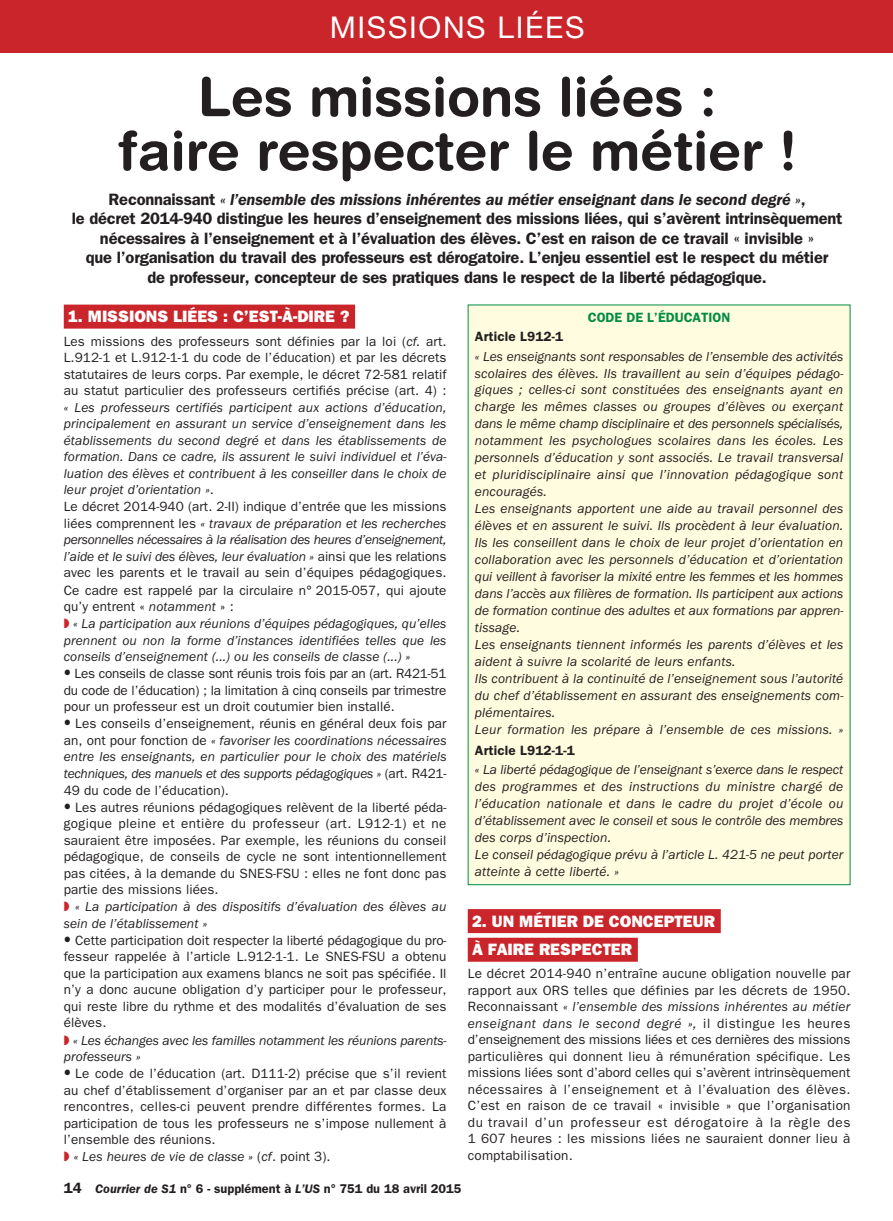
<style>
.page{position:relative;width:893px;height:1221px;background:#fff}
.page>*{position:absolute;margin:0;border:0;box-sizing:border-box;transform-origin:0 0}
.t1{font:700 54px/54px "Helvetica Rounded";color:#231f20;text-align:center}
.t2{font:30px "Helvetica Neue";letter-spacing:.055em;color:#fff}
.t3{font:600 16.5px/19.5px "ITC Franklin Gothic Std";letter-spacing:-.01em;color:#231f20;text-align:center}
.t4{font:16.5px/28.7px "ITC Franklin Gothic Std Hvy";color:#fff}
.t5{font:italic 13.5px/17px "ITC Franklin Gothic Std";letter-spacing:.005em;color:#231f20}
.t6{font:13.5px/16.6px "ITC Franklin Gothic Std";letter-spacing:.005em;color:#231f20}
.t7{font:600 13.5px "ITC Franklin Gothic Std";color:#008c44}
.t8{font:600 12.75px "ITC Franklin Gothic Std";color:#231f20}
.s1{font-style:italic}
.s2{font-weight:600;font-style:normal}
.s3{font-style:normal}
.s4{color:#c9252b}
.s5{font-family:"Helvetica Neue";font-weight:700;font-size:15.75px}
.s6{font-family:"Helvetica Neue";font-weight:700;font-style:normal;font-size:15.75px}
.s7{font-size:15px}
</style>
<div class="page">
<div style="left:64px;top:304px;width:291px;height:24px;background:#c9252b"></div>
<div style="left:468px;top:909px;width:253px;height:24px;background:#c9252b"></div>
<div style="left:468px;top:937px;width:170px;height:24px;background:#c9252b"></div>
<div style="left:0;top:0;width:893px;height:53px;background:#c9252b"></div>
<div style="left:468px;top:305px;width:382px;height:579px;background:#fffcdf"></div>
<p class="t2" style="left:330px;top:16px;width:256px">MISSIONS LIÉES</p>
<p class="t1" style="left:118px;top:75px;width:680px">Les missions liées :<br>faire respecter le métier !</p>
<p class="t3" style="left:72px;top:191px;width:772px">Reconnaissant <span class="s1">« l’ensemble des missions inhérentes au métier enseignant dans le second degré »</span>,<br>le décret 2014-940 distingue les heures d’enseignement des missions liées, qui s’avèrent intrinsèquement nécessaires à l’enseignement et à l’évaluation des élèves. C’est en raison de ce travail « invisible »<br>que l’organisation du travail des professeurs est dérogatoire. L’enjeu essentiel est le respect du métier<br>de professeur, concepteur de ses pratiques dans le respect de la liberté pédagogique.</p>
<p class="t7" style="left:588px;top:313px;width:144px">CODE DE L’ÉDUCATION</p>
<p class="t5" style="left:475px;top:329px;width:370px;line-height:19px"><span class="s2">Article L912-1<br></span>« Les enseignants sont responsables de l’ensemble des activités</p>
<p class="t5" style="left:475px;top:366px;width:370px">scolaires des élèves. Ils travaillent au sein d’équipes pédago&shy;giques ; celles-ci sont constituées des enseignants ayant en charge les mêmes classes ou groupes d’élèves ou exerçant dans le même champ disciplinaire et des personnels spécialisés, notamment les psychologues scolaires dans les écoles. Les personnels d’éducation y sont associés. Le travail transversal et pluridisciplinaire ainsi que l’innovation pédagogique sont encouragés.<br>Les enseignants apportent une aide au travail personnel des élèves et en assurent le suivi. Ils procèdent à leur évaluation.<br>Ils les conseillent dans le choix de leur projet d’orientation en collaboration avec les personnels d’éducation et d’orientation qui veillent à favoriser la mixité entre les femmes et les hommes dans l’accès aux filières de formation. Ils participent aux actions de formation continue des adultes et aux formations par appren&shy;tissage.<br>Les enseignants tiennent informés les parents d’élèves et les aident à suivre la scolarité de leurs enfants.<br>Ils contribuent à la continuité de l’enseignement sous l’autorité du chef d’établissement en assurant des enseignements com&shy;plémentaires.<br>Leur formation les prépare à l’ensemble de ces missions. »</p>
<p class="t5" style="left:475px;top:742px;width:370px;line-height:19px"><span class="s2">Article L912-1-1<br></span>« La liberté pédagogique de l’enseignant s’exerce dans le respect</p>
<p class="t5" style="left:475px;top:779px;width:370px">des programmes et des instructions du ministre chargé de l’éducation nationale et dans le cadre du projet d’école ou d’établissement avec le conseil et sous le contrôle des membres des corps d’inspection.<br>Le conseil pédagogique prévu à l’article L. 421-5 ne peut porter atteinte à cette liberté. »</p>
<p class="t4" style="left:68px;top:302px;width:283px">1. MISSIONS LIÉES : C’EST-À-DIRE ?</p>
<p class="t5" style="left:64px;top:334px;width:384px"><span class="s3">Les missions des professeurs sont définies par la loi (</span>cf. <span class="s3">art.<br>L.912-1 et L.912-1-1 du code de l’éducation) et par les décrets statutaires de leurs corps. Par exemple, le décret 72-581 relatif au statut particulier des professeurs certifiés précise (art. 4) : </span>« Les professeurs certifiés participent aux actions d’éducation, principalement en assurant un service d’enseignement dans les établissements du second degré et dans les établissements de formation. Dans ce cadre, ils assurent le suivi individuel et l’éva&shy;luation des élèves et contribuent à les conseiller dans le choix de leur projet d’orientation »<span class="s3">.<br>Le décret 2014-940 (art. 2-II) indique d’entrée que les missions liées comprennent les</span> « travaux de préparation et les recherches personnelles nécessaires à la réalisation des heures d’enseignement, l’aide et le suivi des élèves, leur évaluation » <span class="s3">ainsi que les relations avec les parents et le travail au sein d’équipes pédagogiques.<br>Ce cadre est rappelé par la circulaire n° 2015-057, qui ajoute qu’y entrent «</span> notamment <span class="s3">» :<br></span><span class="s4">◗</span> « La participation aux réunions d’équipes pédagogiques, qu’elles prennent ou non la forme d’instances identifiées telles que les conseils d’enseignement (...) ou les conseils de classe (...) »</p>
<p class="t6" style="left:64px;top:666px;width:384px;text-align:justify"><span class="s5">•</span> Les conseils de classe sont réunis trois fois par an (art. R421-51 du code de l’éducation) ; la limitation à cinq conseils par trimestre pour un professeur est un droit coutumier bien installé.</p>
<p class="t5" style="left:64px;top:717px;width:384px;line-height:16.5px;text-align:justify"><span class="s6">•</span> <span class="s3">Les conseils d’enseignement, réunis en général deux fois par an, ont pour fonction de</span> « favoriser les coordinations nécessaires entre les enseignants, en particulier pour le choix des matériels techniques, des manuels et des supports pédagogiques » <span class="s3">(art. R421- 49 du code de l’éducation).</span></p>
<p class="t6" style="left:64px;top:800px;width:384px"><span class="s5">•</span> Les autres réunions pédagogiques relèvent de la liberté péda&shy;gogique pleine et entière du professeur (art. L912-1) et ne sauraient être imposées. Par exemple, les réunions du conseil pédagogique, de conseils de cycle ne sont intentionnellement pas citées, à la demande du SNES-FSU : elles ne font donc pas partie des missions liées.<br><span class="s4">◗</span> <span class="s1">« La participation à des dispositifs d’évaluation des élèves au sein de l’établissement »</span></p>
<p class="t6" style="left:64px;top:933px;width:384px"><span class="s5">•</span> Cette participation doit respecter la liberté pédagogique du pro&shy;fesseur rappelée à l’article L.912-1-1. Le SNES-FSU a obtenu que la participation aux examens blancs ne soit pas spécifiée. Il n’y a donc aucune obligation d’y participer pour le professeur, qui reste libre du rythme et des modalités d’évaluation de ses élèves.<br><span class="s4">◗</span> <span class="s1">« Les échanges avec les familles notamment les réunions parents&shy;professeurs »</span></p>
<p class="t6" style="left:64px;top:1066px;width:384px"><span class="s5">•</span> Le code de l’éducation (art. D111-2) précise que s’il revient au chef d’établissement d’organiser par an et par classe deux rencontres, celles-ci peuvent prendre différentes formes. La participation de tous les professeurs ne s’impose nullement à l’ensemble des réunions.<br><span class="s4">◗</span> <span class="s1">« Les heures de vie de classe »</span> (<span class="s1">cf</span>. point 3).</p>
<p class="t4" style="left:472px;top:906px;width:244px">2. UN MÉTIER DE CONCEPTEUR<br>À FAIRE RESPECTER</p>
<p class="t6" style="left:468px;top:966px;width:384px;text-align:justify">Le décret 2014-940 n’entraîne aucune obligation nouvelle par rapport aux ORS telles que définies par les décrets de 1950.<br>Reconnaissant <span class="s1">« l’ensemble des missions inhérentes au métier enseignant dans le second degré »,</span> il distingue les heures d’enseignement des missions liées et ces dernières des missions particulières qui donnent lieu à rémunération spécifique. Les missions liées sont d’abord celles qui s’avèrent intrinsèquement nécessaires à l’enseignement et à l’évaluation des élèves.<br>C’est en raison de ce travail « invisible » que l’organisation du travail d’un professeur est dérogatoire à la règle des 1 607 heures : les missions liées ne sauraient donner lieu à comptabilisation.</p>
<p class="t8" style="left:64px;top:1184px;width:399px"><span class="s7">14</span> <span class="s1">Courrier de S1</span> n° 6 - supplément à <span class="s1">L’US</span> n° 751 du 18 avril 2015</p>
</div>
